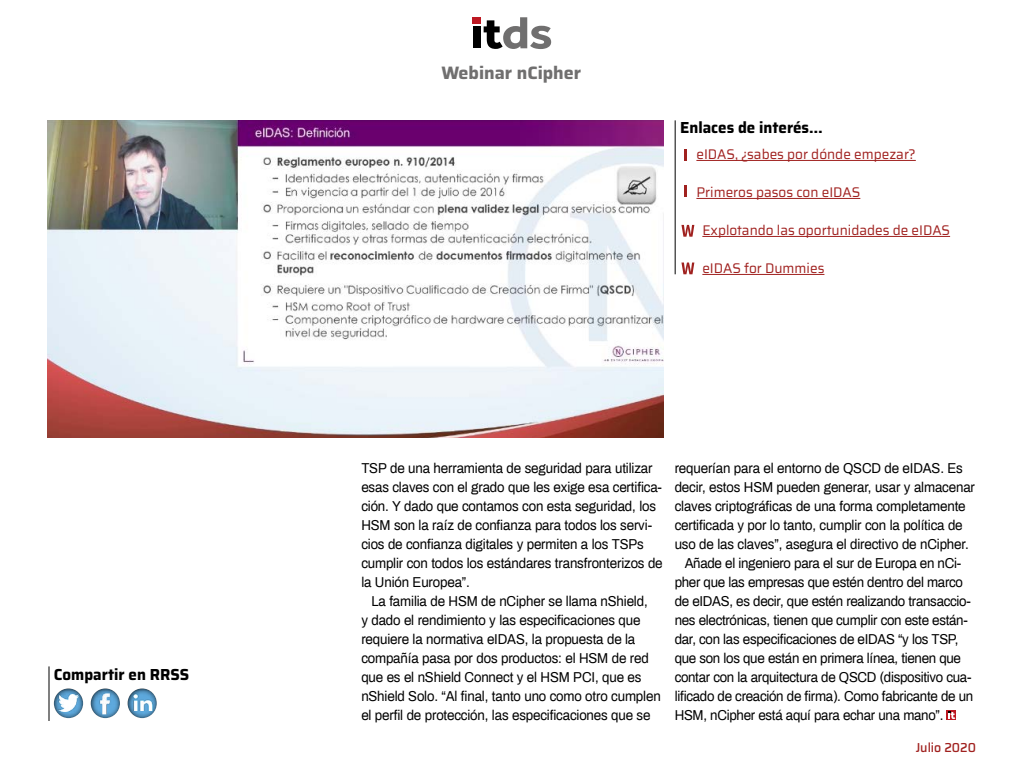
<style>
.page{position:relative;width:1024px;height:768px;background:#fff}
.page>*{position:absolute;margin:0;border:0;box-sizing:border-box;transform-origin:0 0}
.t1{font:700 18px "Saira";color:#706f6f}
.t2{font:700 16px "Saira";color:#000;scale:.95 1}
.t3{font:14px/19px "Archivo";letter-spacing:-.01em;color:#000;scale:.95 1}
.t4{font:14px "Saira";color:#a0211f}
.t5{font:500 13px "Saira";color:#a0211f;scale:.95 1}
</style>
<div class="page">
<div style="left:473px;top:17px;width:8px;height:6px;background:#bd1822"></div>
<div style="left:473px;top:26px;width:8px;height:22px;background:#000"></div>
<svg style="left:484px;top:17px;width:67px;height:32px"></svg>
<svg style="left:92px;top:688px;width:27px;height:30px"></svg>
<img style="left:99px;top:693px;width:13px;height:22px">
<svg style="left:53px;top:688px;width:39px;height:30px"></svg>
<img style="left:58px;top:695px;width:21px;height:17px">
<svg style="left:119px;top:688px;width:38px;height:30px"></svg>
<img style="left:132px;top:693px;width:21px;height:17px">
<hr style="left:48px;top:666px;width:2px;height:55px;background:#000">
<hr style="left:696px;top:160px;width:220px;height:1px;background:#a0211f">
<hr style="left:696px;top:198px;width:164px;height:1px;background:#a0211f">
<hr style="left:702px;top:236px;width:248px;height:1px;background:#a0211f">
<hr style="left:702px;top:274px;width:122px;height:1px;background:#a0211f">
<hr style="left:675px;top:120px;width:1px;height:154px;background:#000">
<svg style="left:684px;top:149px;width:2px;height:11px"></svg>
<svg style="left:684px;top:185px;width:2px;height:12px"></svg>
<svg style="left:681px;top:225px;width:13px;height:12px"></svg>
<svg style="left:681px;top:263px;width:13px;height:11px"></svg>
<img style="left:48px;top:121px;width:616px;height:317px">
<div style="left:947px;top:710px;width:9px;height:10px;background:#bd1822"></div>
<svg style="left:948px;top:711px;width:7px;height:8px"></svg>
<p class="t2" style="left:54px;top:662px;width:144px">Compartir en RRSS</p>
<p class="t1" style="left:442px;top:59px;width:141px">Webinar nCipher</p>
<p class="t2" style="left:680px;top:115px;width:152px">Enlaces de interés…</p>
<p class="t4" style="left:696px;top:144px;width:221px">eIDAS, ¿sabes por dónde empezar?</p>
<p class="t4" style="left:696px;top:182px;width:165px">Primeros pasos con eIDAS</p>
<p class="t4" style="left:702px;top:220px;width:249px">Explotando las oportunidades de eIDAS</p>
<p class="t4" style="left:702px;top:258px;width:124px">eIDAS for Dummies</p>
<p class="t3" style="left:361px;top:458px;width:319px">TSP de una herramienta de seguridad para utilizar esas claves con el grado que les exige esa certifica&shy;ción. Y dado que contamos con esta seguridad, los HSM son la raíz de confianza para todos los servi&shy;cios de confianza digitales y permiten a los TSPs cumplir con todos los estándares transfronterizos de la Unión Europea”.</p>
<p class="t3" style="left:361px;top:591px;width:317px;text-indent:10px">La familia de HSM de nCipher se llama nShield,<br>y dado el rendimiento y las especificaciones que requiere la normativa eIDAS, la propuesta de la compañía pasa por dos productos: el HSM de red que es el nShield Connect y el HSM PCI, que es nShield Solo. “Al final, tanto uno como otro cumplen el perfil de protección, las especificaciones que se</p>
<p class="t3" style="left:675px;top:458px;width:305px">requerían para el entorno de QSCD de eIDAS. Es</p>
<p class="t3" style="left:675px;top:477px;width:318px">decir, estos HSM pueden generar, usar y almacenar</p>
<p class="t3" style="left:675px;top:496px;width:308px">claves criptográficas de una forma completamente</p>
<p class="t3" style="left:675px;top:515px;width:305px">certificada y por lo tanto, cumplir con la política de</p>
<p class="t3" style="left:675px;top:534px;width:311px">uso de las claves”, asegura el directivo de nCipher.</p>
<p class="t3" style="left:685px;top:553px;width:293px">Añade el ingeniero para el sur de Europa en nCi-</p>
<p class="t3" style="left:675px;top:572px;width:305px">pher que las empresas que estén dentro del marco</p>
<p class="t3" style="left:675px;top:591px;width:313px">de eIDAS, es decir, que estén realizando transaccio-</p>
<p class="t3" style="left:675px;top:610px;width:310px">nes electrónicas, tienen que cumplir con este están-</p>
<p class="t3" style="left:675px;top:629px;width:300px">dar, con las especificaciones de eIDAS “y los TSP,</p>
<p class="t3" style="left:675px;top:648px;width:303px">que son los que están en primera línea, tienen que</p>
<p class="t3" style="left:675px;top:667px;width:314px">contar con la arquitectura de QSCD (dispositivo cua-</p>
<p class="t3" style="left:675px;top:686px;width:316px">lificado de creación de firma). Como fabricante de un</p>
<p class="t3" style="left:675px;top:705px;width:284px">HSM, nCipher está aquí para echar una mano”.</p>
<p class="t5" style="left:916px;top:738px;width:65px">Julio 2020</p>
</div>
